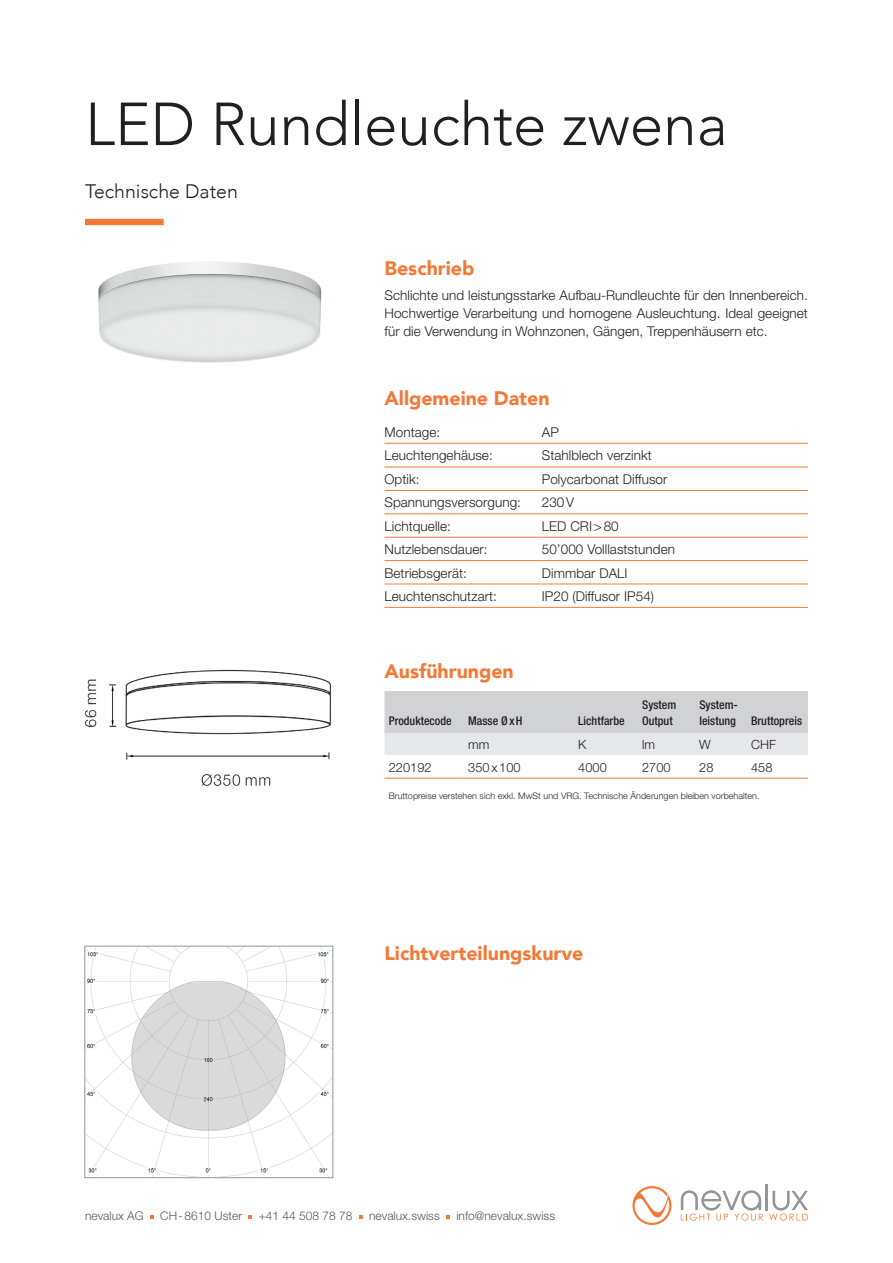
<style>
.page{position:relative;width:893px;height:1263px;background:#fff}
.page>*{position:absolute;margin:0;border:0;box-sizing:border-box;transform-origin:0 0}
.t1{font:300 60px "Avenir";color:#231f20}
.t2{font:900 19.5px "Avenir";color:#f37937}
.t3{font:300 19.5px "Avenir";color:#231f20}
.t4{font:300 13.5px/18px "Helvetica Neue";letter-spacing:.005em;color:#231f20;text-align:justify}
.t5{font:300 12.75px "Helvetica Neue";letter-spacing:.005em;color:#231f20}
.t6{font:500 condensed 12px/16.5px "Helvetica Neue";color:#231f20}
.t7{font:300 12px "Helvetica Neue";color:#57585a}
.t8{font:300 9px "Helvetica Neue";letter-spacing:.005em;color:#231f20}
</style>
<div class="page">
<svg style="left:632px;top:1186px;width:39px;height:39px"></svg>
<svg style="left:769px;top:1191px;width:39px;height:29px"></svg>
<hr style="left:766px;top:1184px;width:2px;height:26px;background:#939598">
<svg style="left:681px;top:1190px;width:82px;height:30px"></svg>
<svg style="left:150px;top:1215px;width:4px;height:3px"></svg>
<svg style="left:446px;top:1215px;width:4px;height:3px"></svg>
<hr style="left:0;top:0;width:1px;height:1263px;background:#000">
<img style="left:87px;top:948px;width:244px;height:228px">
<div style="left:85px;top:946px;width:248px;height:232px;border:1px solid #939598"></div>
<img style="left:85px;top:669px;width:247px;height:117px">
<img style="left:98px;top:261px;width:224px;height:102px">
<svg style="left:384px;top:691px;width:424px;height:64px;background:#d8d9db"></svg>
<hr style="left:384px;top:778px;width:76px;height:1px;background:#f37937">
<hr style="left:460px;top:778px;width:110px;height:1px;background:#f37937">
<hr style="left:570px;top:778px;width:64px;height:1px;background:#f37937">
<hr style="left:634px;top:778px;width:57px;height:1px;background:#f37937">
<hr style="left:691px;top:778px;width:56px;height:1px;background:#f37937">
<hr style="left:747px;top:778px;width:61px;height:1px;background:#f37937">
<hr style="left:384px;top:443px;width:158px;height:1px;background:#f37937">
<hr style="left:542px;top:443px;width:266px;height:1px;background:#f37937">
<hr style="left:384px;top:467px;width:158px;height:1px;background:#f37937">
<hr style="left:542px;top:467px;width:266px;height:1px;background:#f37937">
<hr style="left:384px;top:490px;width:158px;height:1px;background:#f37937">
<hr style="left:542px;top:490px;width:266px;height:1px;background:#f37937">
<hr style="left:384px;top:514px;width:158px;height:1px;background:#f37937">
<hr style="left:542px;top:514px;width:266px;height:1px;background:#f37937">
<hr style="left:384px;top:537px;width:158px;height:1px;background:#f37937">
<hr style="left:542px;top:537px;width:266px;height:1px;background:#f37937">
<hr style="left:384px;top:560px;width:158px;height:1px;background:#f37937">
<hr style="left:542px;top:560px;width:266px;height:1px;background:#f37937">
<hr style="left:384px;top:584px;width:158px;height:1px;background:#f37937">
<hr style="left:542px;top:584px;width:266px;height:1px;background:#f37937">
<hr style="left:384px;top:607px;width:158px;height:1px;background:#f37937">
<hr style="left:542px;top:607px;width:266px;height:1px;background:#f37937">
<div style="left:85px;top:219px;width:79px;height:6px;background:#f37937"></div>
<h1 class="t1" style="left:85px;top:89px;width:644px">LED Rundleuchte zwena</h1>
<h2 class="t3" style="left:85px;top:179px;width:154px">Technische Daten</h2>
<h2 class="t2" style="left:384px;top:251px;width:91px">Beschrieb</h2>
<p class="t4" style="left:384px;top:286px;width:425px">Schlichte und leistungsstarke Aufbau-Rundleuchte für den Innenbereich.<br>Hochwertige Verarbeitung und homogene Ausleuchtung. Ideal geeignet für die Verwendung in Wohnzonen, Gängen, Treppenhäusern etc.</p>
<h2 class="t2" style="left:384px;top:382px;width:167px">Allgemeine Daten</h2>
<p class="t4" style="left:384px;top:423px;width:57px">Montage:</p>
<p class="t4" style="left:542px;top:423px;width:19px">AP</p>
<p class="t4" style="left:384px;top:446px;width:110px">Leuchtengehäuse:</p>
<p class="t4" style="left:542px;top:446px;width:111px">Stahlblech verzinkt</p>
<p class="t4" style="left:384px;top:470px;width:37px">Optik:</p>
<p class="t4" style="left:542px;top:470px;width:127px">Polycarbonat Diffusor</p>
<p class="t4" style="left:384px;top:493px;width:138px">Spannungsversorgung:</p>
<p class="t4" style="left:542px;top:493px;width:34px">230V</p>
<p class="t4" style="left:384px;top:517px;width:68px">Lichtquelle:</p>
<p class="t4" style="left:542px;top:517px;width:78px">LED CRI&gt;80</p>
<p class="t4" style="left:384px;top:540px;width:105px">Nutzlebensdauer:</p>
<p class="t4" style="left:542px;top:540px;width:135px">50’000 Volllaststunden</p>
<p class="t4" style="left:384px;top:563px;width:84px">Betriebsgerät:</p>
<p class="t4" style="left:542px;top:563px;width:87px">Dimmbar DALI</p>
<p class="t4" style="left:384px;top:587px;width:114px">Leuchtenschutzart:</p>
<p class="t4" style="left:542px;top:587px;width:114px">IP20 (Diffusor IP54)</p>
<h2 class="t2" style="left:384px;top:654px;width:131px">Ausführungen</h2>
<p class="t6" style="left:389px;top:712px;width:64px">Produktecode</p>
<p class="t6" style="left:468px;top:712px;width:56px">Masse ØxH</p>
<p class="t6" style="left:578px;top:712px;width:48px">Lichtfarbe</p>
<p class="t6" style="left:642px;top:696px;width:36px">System<br>Output</p>
<p class="t6" style="left:699px;top:696px;width:40px">System&shy;leistung</p>
<p class="t6" style="left:751px;top:712px;width:53px">Bruttopreis</p>
<p class="t5" style="left:468px;top:737px;width:23px">mm</p>
<p class="t5" style="left:578px;top:737px;width:10px">K</p>
<p class="t5" style="left:642px;top:737px;width:15px">lm</p>
<p class="t5" style="left:699px;top:737px;width:13px">W</p>
<p class="t5" style="left:751px;top:737px;width:26px">CHF</p>
<p class="t5" style="left:389px;top:759px;width:44px">220192</p>
<p class="t5" style="left:468px;top:759px;width:54px">350x100</p>
<p class="t5" style="left:578px;top:759px;width:30px">4000</p>
<p class="t5" style="left:642px;top:759px;width:30px">2700</p>
<p class="t5" style="left:699px;top:759px;width:16px">28</p>
<p class="t5" style="left:751px;top:759px;width:23px">458</p>
<p class="t8" style="left:389px;top:791px;width:372px">Bruttopreise verstehen sich exkl. MwSt und VRG. Technische Änderungen bleiben vorbehalten.</p>
<h2 class="t2" style="left:384px;top:937px;width:201px">Lichtverteilungskurve</h2>
<p class="t7" style="left:85px;top:1209px;width:60px">nevalux AG</p>
<p class="t7" style="left:160px;top:1209px;width:83px">CH-8610 Uster</p>
<p class="t7" style="left:259px;top:1209px;width:95px">+41 44 508 78 78</p>
<p class="t7" style="left:369px;top:1209px;width:72px">nevalux.swiss</p>
<p class="t7" style="left:456px;top:1209px;width:100px">info@nevalux.swiss</p>
</div>
